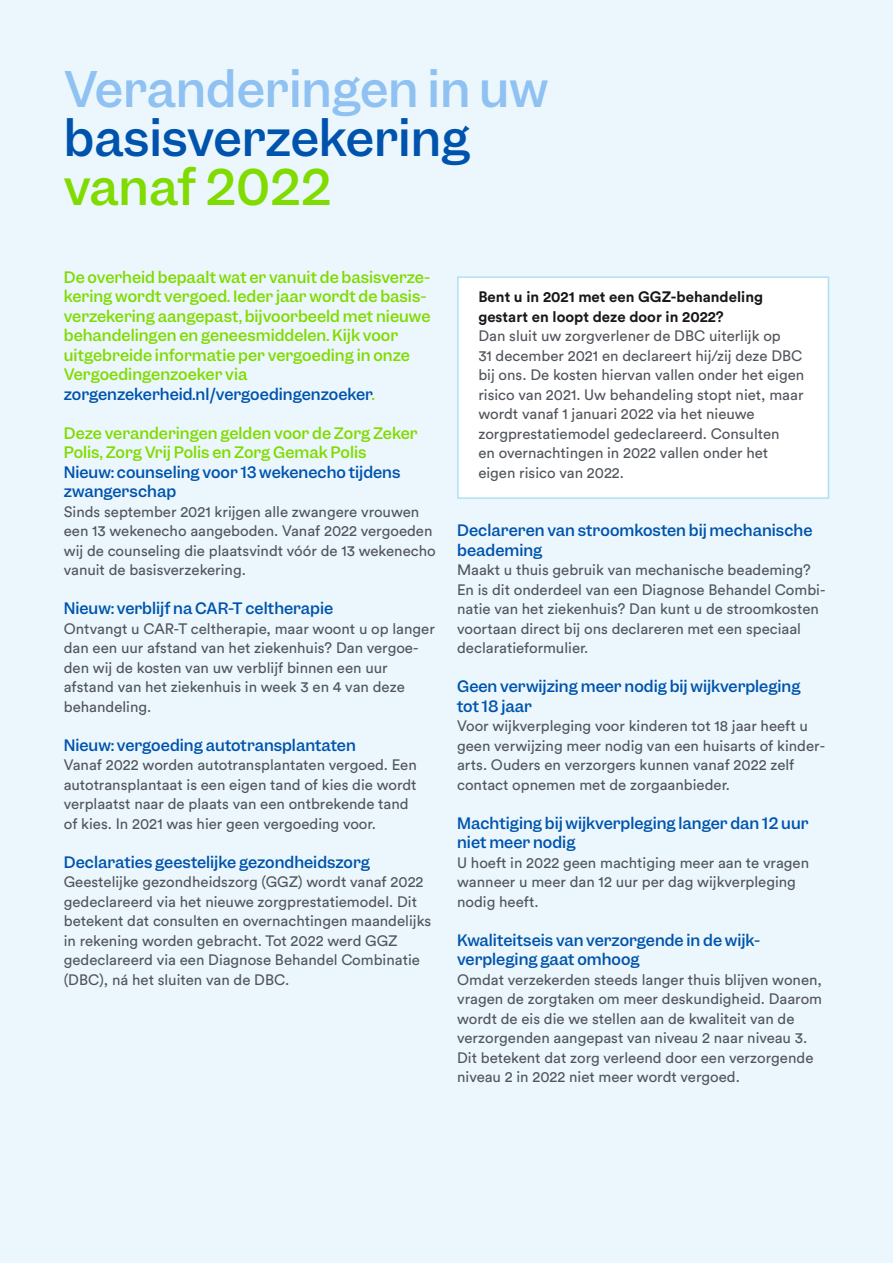
<style>
.page{position:relative;width:893px;height:1263px;background:#ebf7fc}
.page>*{position:absolute;margin:0;border:0;box-sizing:border-box;transform-origin:0 0}
.t1{font:500 46.5px "Garnett";color:#8fc1f2}
.t2{font:500 46.5px "Garnett";color:#0053ad}
.t3{font:500 46.5px "Garnett";letter-spacing:-.01em;color:#80db00}
.t4{font:15px/19.5px "Circular Std";color:#52565c}
.t5{font:500 15px/19.5px "Garnett";color:#0053ad}
.t6{font:500 15px/19.5px "Garnett";color:#80db00}
.t7{font:700 15px/19.5px "Circular Std";color:#1a171b}
.s1{color:#0053ad}
</style>
<div class="page">
<div style="left:457px;top:276px;width:372px;height:223px;background:#fff;border:2px solid #b0e0f4"></div>
<h1 class="t1" style="left:64px;top:59px;width:486px">Veranderingen in uw</h1>
<h1 class="t2" style="left:64px;top:108px;width:407px">basisverzekering</h1>
<h1 class="t3" style="left:64px;top:156px;width:269px">vanaf 2022</h1>
<p class="t6" style="left:64px;top:267px;width:368px">De overheid bepaalt wat er vanuit de basisverze&shy;kering wordt vergoed. Ieder jaar wordt de basis&shy;verzekering aangepast, bijvoorbeeld met nieuwe behandelingen en geneesmiddelen. Kijk voor uitgebreide informatie per vergoeding in onze Vergoedingenzoeker via <span class="s1">zorgenzekerheid.nl/vergoedingenzoeker</span>.</p>
<p class="t6" style="left:64px;top:423px;width:355px">Deze veranderingen gelden voor de Zorg Zeker<br>Polis, Zorg Vrij Polis en Zorg Gemak Polis</p>
<p class="t5" style="left:64px;top:462px;width:338px">Nieuw: counseling voor 13 wekenecho tijdens zwangerschap</p>
<p class="t4" style="left:64px;top:501px;width:373px">Sinds september 2021 krijgen alle zwangere vrouwen een 13 wekenecho aangeboden. Vanaf 2022 vergoeden wij de counseling die plaatsvindt vóór de 13 wekenecho vanuit de basisverzekering.</p>
<p class="t5" style="left:64px;top:599px;width:271px">Nieuw: verblijf na CAR-T celtherapie</p>
<p class="t4" style="left:64px;top:618px;width:373px">Ontvangt u CAR-T celtherapie, maar woont u op langer dan een uur afstand van het ziekenhuis? Dan vergoe&shy;den wij de kosten van uw verblijf binnen een uur afstand van het ziekenhuis in week 3 en 4 van deze behandeling.</p>
<p class="t5" style="left:64px;top:735px;width:294px">Nieuw: vergoeding autotransplantaten</p>
<p class="t4" style="left:64px;top:755px;width:355px">Vanaf 2022 worden autotransplantaten vergoed. Een autotransplantaat is een eigen tand of kies die wordt verplaatst naar de plaats van een ontbrekende tand of kies. In 2021 was hier geen vergoeding voor.</p>
<p class="t5" style="left:64px;top:852px;width:308px">Declaraties geestelijke gezondheidszorg</p>
<p class="t4" style="left:64px;top:872px;width:369px">Geestelijke gezondheidszorg (GGZ) wordt vanaf 2022 gedeclareerd via het nieuwe zorgprestatiemodel. Dit betekent dat consulten en overnachtingen maandelijks in rekening worden gebracht. Tot 2022 werd GGZ gedeclareerd via een Diagnose Behandel Combinatie (DBC), ná het sluiten van de DBC.</p>
<p class="t7" style="left:478px;top:287px;width:286px">Bent u in 2021 met een GGZ-behandeling gestart en loopt deze door in 2022?</p>
<p class="t4" style="left:478px;top:326px;width:327px">Dan sluit uw zorgverlener de DBC uiterlijk op<br>31 december 2021 en declareert hij/zij deze DBC bij ons. De kosten hiervan vallen onder het eigen risico van 2021. Uw behandeling stopt niet, maar wordt vanaf 1 januari 2022 via het nieuwe zorgprestatiemodel gedeclareerd. Consulten<br>en overnachtingen in 2022 vallen onder het eigen risico van 2022.</p>
<p class="t5" style="left:457px;top:521px;width:357px">Declareren van stroomkosten bij mechanische beademing</p>
<p class="t4" style="left:457px;top:560px;width:370px">Maakt u thuis gebruik van mechanische beademing?<br>En is dit onderdeel van een Diagnose Behandel Combi&shy;natie van het ziekenhuis? Dan kunt u de stroomkosten voortaan direct bij ons declareren met een speciaal declaratieformulier.</p>
<p class="t5" style="left:457px;top:677px;width:345px">Geen verwijzing meer nodig bij wijkverpleging tot 18 jaar</p>
<p class="t4" style="left:457px;top:716px;width:369px">Voor wijkverpleging voor kinderen tot 18 jaar heeft u geen verwijzing meer nodig van een huisarts of kinder&shy;arts. Ouders en verzorgers kunnen vanaf 2022 zelf contact opnemen met de zorgaanbieder.</p>
<p class="t5" style="left:457px;top:813px;width:353px">Machtiging bij wijkverpleging langer dan 12 uur niet meer nodig</p>
<p class="t4" style="left:457px;top:852px;width:354px">U hoeft in 2022 geen machtiging meer aan te vragen wanneer u meer dan 12 uur per dag wijkverpleging nodig heeft.</p>
<p class="t5" style="left:457px;top:930px;width:303px">Kwaliteitseis van verzorgende in de wijk&shy;verpleging gaat omhoog</p>
<p class="t4" style="left:457px;top:969px;width:366px">Omdat verzekerden steeds langer thuis blijven wonen, vragen de zorgtaken om meer deskundigheid. Daarom wordt de eis die we stellen aan de kwaliteit van de verzorgenden aangepast van niveau 2 naar niveau 3.<br>Dit betekent dat zorg verleend door een verzorgende niveau 2 in 2022 niet meer wordt vergoed.</p>
</div>
